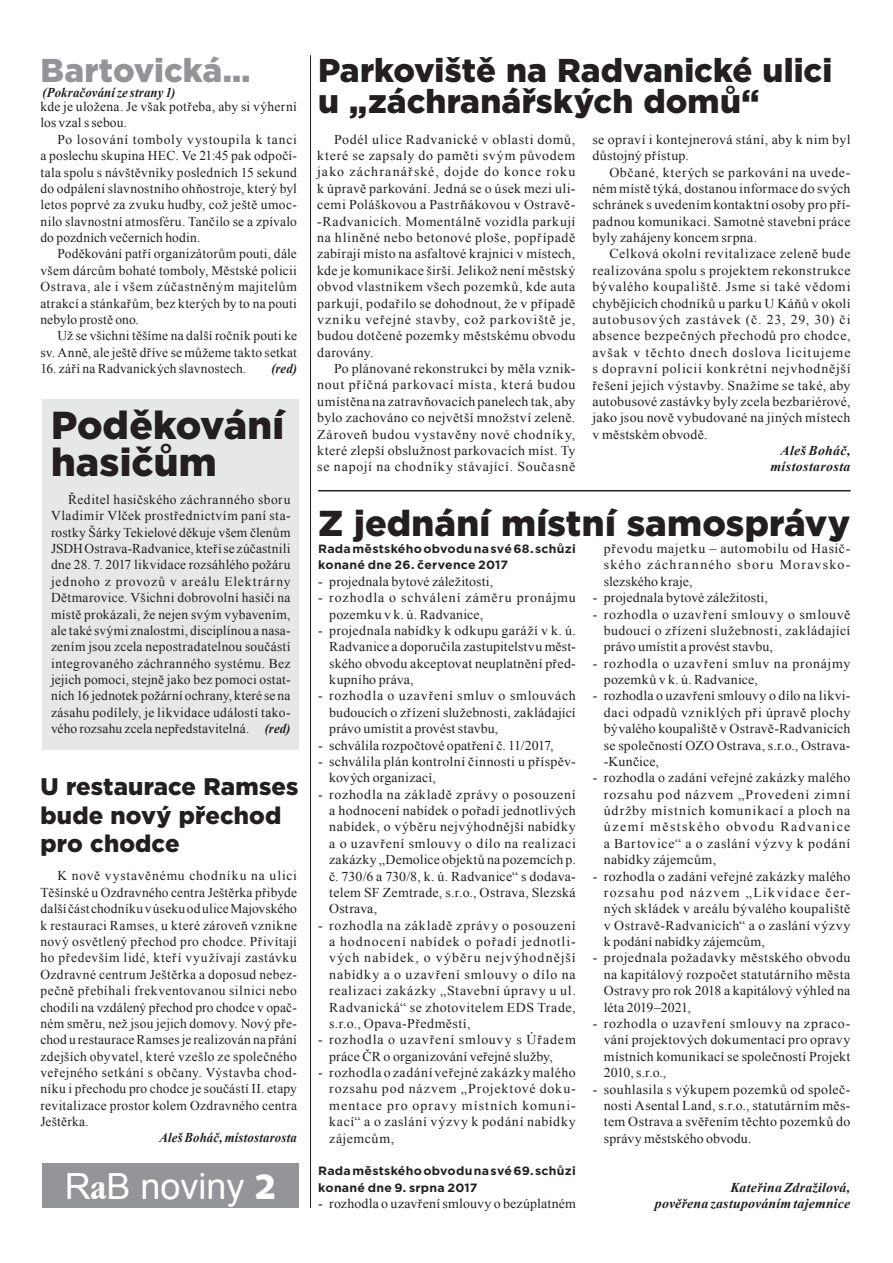
<style>
.page{position:relative;width:893px;height:1263px;background:#fff}
.page>*{position:absolute;margin:0;border:0;box-sizing:border-box;transform-origin:0 0}
.t1{font:900 39px/37.5px "Gotham";color:#231f20}
.t2{font:900 36px "Gotham";letter-spacing:.005em;color:#231f20}
.t3{font:36px "Arial";color:#fff}
.t4{font:900 33px/31.5px "Gotham";color:#231f20}
.t5{font:900 33px "Gotham";color:#939598}
.t6{font:900 24px/28.5px "Gotham";letter-spacing:.005em;color:#231f20}
.t7{font:13.5px/16.4px "Times New Roman";letter-spacing:.02em;color:#231f20;text-align:justify}
.t8{font:italic 700 13.5px/16.4px "Times New Roman";letter-spacing:.015em;color:#231f20;text-align:right}
.t9{font:13.5px/16.4px "Times New Roman";letter-spacing:.055em;color:#231f20}
.t10{font:13.5px/16.4px "Times New Roman";letter-spacing:.045em;color:#231f20}
.t11{font:italic 700 13.5px "Times New Roman";letter-spacing:.015em;color:#231f20;scale:.95 1}
.t12{font:700 12px/16.4px "Gotham";letter-spacing:.02em;color:#231f20}
.s1{font-weight:700;font-style:italic}
.s2{font-family:"Garmd ITC Bk Cn BTCE Bold Condensed"}
.s3{font-family:"Humanst 531 Blk BTCE Black"}
</style>
<div class="page">
<div style="left:43px;top:1163px;width:256px;height:45px;background:#939598"></div>
<div style="left:43px;top:399px;width:256px;height:350px;background:#e6e7e9"></div>
<hr style="left:310px;top:55px;width:1px;height:1153px;background:#231f20">
<hr style="left:318px;top:490px;width:532px;height:1px;background:#231f20">
<h3 class="t5" style="left:40px;top:47px;width:212px">Bartovická…</h3>
<p class="t7" style="left:40px;top:98px;width:258px">kde je uložena. Je však potřeba, aby si výherní los vzal s sebou.</p>
<p class="t7" style="left:40px;top:131px;width:258px;text-indent:17px">Po losování tomboly vystoupila k tanci a poslechu skupina HEC. Ve 21:45 pak odpočí&shy;tala spolu s návštěvníky posledních 15 sekund do odpálení slavnostního ohňostroje, který byl letos poprvé za zvuku hudby, což ještě umoc&shy;nilo slavnostní atmosféru. Tančilo se a zpívalo do pozdních večerních hodin.</p>
<p class="t7" style="left:40px;top:245px;width:258px;text-indent:17px">Poděkování patří organizátorům pouti, dále všem dárcům bohaté tomboly, Městské policii Ostrava, ale i všem zúčastněným majitelům atrakcí a stánkařům, bez kterých by to na pouti nebylo prostě ono.</p>
<p class="t7" style="left:40px;top:327px;width:258px;text-align:right">Už se všichni těšíme na další ročník pouti ke sv. Anně, ale ještě dříve se můžeme takto setkat</p>
<p class="t7" style="left:40px;top:360px;width:207px">16. září na Radvanických slavnostech.</p>
<p class="t11" style="left:271px;top:359px;width:28px">(red)</p>
<p class="t11" style="left:43px;top:83px;width:142px">(Pokračování ze strany 1)</p>
<h1 class="t1" style="left:51px;top:406px;width:235px">Poděkování hasičům</h1>
<p class="t7" style="left:51px;top:491px;width:241px;text-indent:17px">Ředitel hasičského záchranného sboru Vladimír Vlček prostřednictvím paní sta&shy;rostky Šárky Tekielové děkuje všem členům JSDH Ostrava‑Radvanice, kteří se zúčastnili dne 28. 7. 2017 likvidace rozsáhlého požáru jednoho z provozů v areálu Elektrárny Dětmarovice. Všichni dobrovolní hasiči na místě prokázali, že nejen svým vybavením, ale také svými znalostmi, disciplínou a nasa&shy;zením jsou zcela nepostradatelnou součástí integrovaného záchranného systému. Bez jejich pomoci, stejně jako bez pomoci ostat&shy;ních 16 jednotek požární ochrany, které se na zásahu podílely, je likvidace událostí tako&shy;vého rozsahu zcela nepředstavitelná. <span class="s1">(red)</span></p>
<h3 class="t6" style="left:40px;top:772px;width:259px">U restaurace Ramses bude nový přechod pro chodce</h3>
<p class="t7" style="left:40px;top:867px;width:258px;text-indent:17px">K nově vystavěnému chodníku na ulici Těšínské u Ozdravného centra Ještěrka přibyde další část chodníku vúseku od ulice Majovského k restauraci Ramses, u které zároveň vznikne nový osvětlený přechod pro chodce. Přivítají ho především lidé, kteří využívají zastávku Ozdravné centrum Ještěrka a doposud nebez&shy;pečně přebíhali frekventovanou silnici nebo chodili na vzdálený přechod pro chodce v opač&shy;ném směru, než jsou jejich domovy. Nový pře&shy;chod u restaurace Ramses je realizován na přání zdejších obyvatel, které vzešlo ze společného veřejného setkání s občany. Výstavba chod&shy;níku i přechodu pro chodce je součástí II. etapy revitalizace prostor kolem Ozdravného centra Ještěrka.</p>
<p class="t11" style="left:159px;top:1128px;width:146px">Aleš Boháč, místostarosta</p>
<h2 class="t3" style="left:65px;top:1163px;width:214px">R<span class="s2">a</span>B noviny <span class="s3">2</span></h2>
<h3 class="t4" style="left:318px;top:54px;width:516px">Parkoviště na Radvanické ulici u „záchranářských domů“</h3>
<p class="t7" style="left:317px;top:131px;width:260px;text-indent:17px">Podél ulice Radvanické v oblasti domů, které se zapsaly do paměti svým původem jako záchranářské, dojde do konce roku k úpravě parkování. Jedná se o úsek mezi uli&shy;cemi Poláškovou a Pastrňákovou v Ostravě-‑Radvanicích. Momentálně vozidla parkují na hliněné nebo betonové ploše, popřípadě zabírají místo na asfaltové krajnici v místech, kde je komunikace širší. Jelikož není městský obvod vlastníkem všech pozemků, kde auta parkují, podařilo se dohodnout, že v případě vzniku veřejné stavby, což parkoviště je, budou dotčené pozemky městskému obvodu darovány.</p>
<p class="t7" style="left:317px;top:360px;width:260px;text-indent:17px">Po plánované rekonstrukci by měla vznik&shy;nout příčná parkovací místa, která budou umístěna na zatravňovacích panelech tak, aby bylo zachováno co největší množství zeleně.<br>Zároveň budou vystavěny nové chodníky, které zlepší obslužnost parkovacích míst. Ty se napojí na chodníky stávající. Současně</p>
<p class="t7" style="left:592px;top:131px;width:260px">se opraví i kontejnerová stání, aby k nim byl důstojný přístup.</p>
<p class="t7" style="left:592px;top:164px;width:260px;text-indent:17px">Občané, kterých se parkování na uvede&shy;ném místě týká, dostanou informace do svých schránek s uvedením kontaktní osoby pro pří&shy;padnou komunikaci. Samotné stavební práce byly zahájeny koncem srpna.</p>
<p class="t7" style="left:592px;top:246px;width:260px;text-indent:17px">Celková okolní revitalizace zeleně bude realizována spolu s projektem rekonstrukce bývalého koupaliště. Jsme si také vědomi chybějících chodníků u parku U Káňů v okolí autobusových zastávek (č. 23, 29, 30) či absence bezpečných přechodů pro chodce, avšak v těchto dnech doslova licitujeme s dopravní policií konkrétní nejvhodnější řešení jejich výstavby. Snažíme se také, aby autobusové zastávky byly zcela bezbariérové, jako jsou nově vybudované na jiných místech v městském obvodě.</p>
<p class="t8" style="left:770px;top:442px;width:82px">Aleš Boháč, místostarosta</p>
<h2 class="t2" style="left:318px;top:498px;width:534px">Z jednání místní samosprávy</h2>
<p class="t12" style="left:318px;top:540px;width:259px">Rada městského obvodu na své 68. schůzi konané dne 26. července 2017</p>
<p class="t7" style="left:318px;top:573px;width:177px">- projednala bytové záležitosti,</p>
<p class="t9" style="left:329px;top:589px;width:248px;text-indent:-11px">- rozhodla o schválení záměru pronájmu pozemku v k. ú. Radvanice,</p>
<p class="t7" style="left:329px;top:622px;width:248px;text-indent:-11px">- projednala nabídky k odkupu garáží v k. ú.<br>Radvanice a doporučila zastupitelstvu měst&shy;ského obvodu akceptovat neuplatnění před&shy;kupního práva,</p>
<p class="t7" style="left:329px;top:687px;width:248px;text-indent:-11px">- rozhodla o uzavření smluv o smlouvách budoucích o zřízení služebnosti, zakládající právo umístit a provést stavbu,</p>
<p class="t7" style="left:318px;top:737px;width:237px">- schválila rozpočtové opatření č. 11/2017,</p>
<p class="t7" style="left:329px;top:753px;width:248px;text-indent:-11px">- schválila plán kontrolní činnosti u příspěv&shy;kových organizací,</p>
<p class="t7" style="left:329px;top:786px;width:248px;text-indent:-11px">- rozhodla na základě zprávy o posouzení a hodnocení nabídek o pořadí jednotlivých nabídek, o výběru nejvýhodnější nabídky a o uzavření smlouvy o dílo na realizaci zakázky „Demolice objektů na pozemcích p. č. 730/6 a 730/8, k. ú. Radvanice“ s dodava&shy;telem SF Zemtrade, s.r.o., Ostrava, Slezská Ostrava,</p>
<p class="t7" style="left:329px;top:917px;width:248px;text-indent:-11px">- rozhodla na základě zprávy o posouzení a hodnocení nabídek o pořadí jednotli&shy;vých nabídek, o výběru nejvýhodnější nabídky a o uzavření smlouvy o dílo na realizaci zakázky „Stavební úpravy u ul.<br>Radvanická“ se zhotovitelem EDS Trade, s.r.o., Opava-Předměstí,</p>
<p class="t7" style="left:329px;top:1031px;width:248px;text-indent:-11px">- rozhodla o uzavření smlouvy s Úřadem práce ČR o organizování veřejné služby,</p>
<p class="t7" style="left:329px;top:1064px;width:248px;text-indent:-11px">- rozhodla ozadání veřejné zakázky malého rozsahu pod názvem „Projektové doku&shy;mentace pro opravy místních komuni&shy;kací“ a o zaslání výzvy k podání nabídky zájemcům,</p>
<p class="t12" style="left:318px;top:1163px;width:259px">Rada městského obvodu na své 69. schůzi konané dne 9. srpna 2017</p>
<p class="t7" style="left:318px;top:1195px;width:259px">- rozhodla o uzavření smlouvy o bezúplatném</p>
<p class="t7" style="left:604px;top:540px;width:247px">převodu majetku – automobilu od Hasič&shy;ského záchranného sboru Moravsko&shy;slezského kraje,</p>
<p class="t7" style="left:593px;top:589px;width:177px">- projednala bytové záležitosti,</p>
<p class="t7" style="left:604px;top:606px;width:248px;text-indent:-11px">- rozhodla o uzavření smlouvy o smlouvě budoucí o zřízení služebnosti, zakládající právo umístit a provést stavbu,</p>
<p class="t10" style="left:604px;top:655px;width:248px;text-indent:-11px">- rozhodla o uzavření smluv na pronájmy pozemků v k. ú. Radvanice,</p>
<p class="t7" style="left:604px;top:687px;width:248px;text-indent:-11px">- rozhodla o uzavření smlouvy o dílo na likvi&shy;daci odpadů vzniklých při úpravě plochy bývalého koupaliště v Ostravě‑Radvanicích se společností OZO Ostrava, s.r.o., Ostrava-‑Kunčice,</p>
<p class="t7" style="left:604px;top:769px;width:248px;text-indent:-11px">- rozhodla o zadání veřejné zakázky malého rozsahu pod názvem „Provedení zimní údržby místních komunikací a ploch na území městského obvodu Radvanice a Bartovice“ a o zaslání výzvy k podání nabídky zájemcům,</p>
<p class="t7" style="left:604px;top:868px;width:248px;text-indent:-11px">- rozhodla o zadání veřejné zakázky malého rozsahu pod názvem „Likvidace čer&shy;ných skládek v areálu bývalého koupaliště v Ostravě‑Radvanicích“ a o zaslání výzvy k podání nabídky zájemcům,</p>
<p class="t7" style="left:604px;top:949px;width:248px;text-indent:-11px">- projednala požadavky městského obvodu na kapitálový rozpočet statutárního města Ostravy pro rok 2018 a kapitálový výhled na léta 2019–2021,</p>
<p class="t7" style="left:604px;top:1015px;width:248px;text-indent:-11px">- rozhodla o uzavření smlouvy na zpraco&shy;vání projektových dokumentací pro opravy místních komunikací se společností Projekt 2010, s.r.o.,</p>
<p class="t7" style="left:604px;top:1080px;width:248px;text-indent:-11px">- souhlasila s výkupem pozemků od společ&shy;nosti Asental Land, s.r.o., statutárním měs&shy;tem Ostrava a svěřením těchto pozemků do správy městského obvodu.</p>
<p class="t8" style="left:655px;top:1179px;width:197px">Kateřina Zdražilová,<br>pověřena zastupováním tajemnice</p>
</div>
